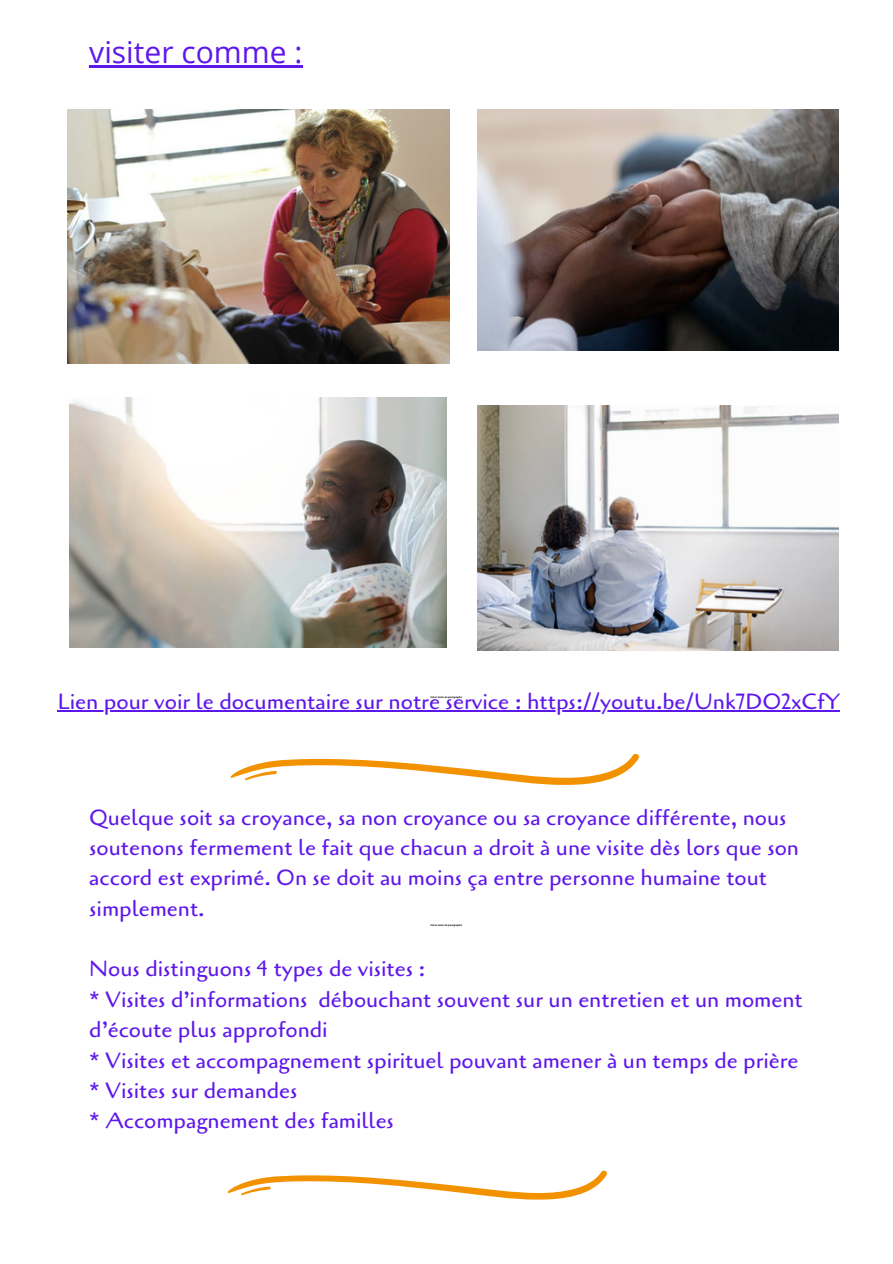
<style>
.page{position:relative;width:893px;height:1264px;background:#fff}
.page>*{position:absolute;margin:0;border:0;box-sizing:border-box;transform-origin:0 0}
.t1{font:30px "Open Sans";color:#5e17eb}
.t2{font:22.05px "Cagliostro";color:#5e17eb}
.t3{font:21.9px/30.3px "Cagliostro";color:#5e17eb}
.t4{font:700 2.4px "Open Sans";letter-spacing:-.005em;color:#000}
</style>
<div class="page">
<img style="left:67px;top:109px;width:382px;height:254px">
<img style="left:477px;top:109px;width:361px;height:241px">
<img style="left:70px;top:397px;width:376px;height:251px">
<img style="left:477px;top:406px;width:361px;height:245px">
<hr style="left:58px;top:710px;width:469px;height:1px;background:#5e17eb">
<hr style="left:527px;top:710px;width:312px;height:1px;background:#5e17eb">
<svg style="left:227px;top:1170px;width:380px;height:29px"></svg>
<hr style="left:89px;top:65px;width:213px;height:3px;background:#5e17eb">
<svg style="left:230px;top:753px;width:409px;height:32px"></svg>
<h1 class="t1" style="left:89px;top:31px;width:215px">visiter comme :</h1>
<p class="t2" style="left:58px;top:687px;width:783px">Lien pour voir le documentaire sur notre service : https://youtu.be/Unk7DO2xCfY</p>
<p class="t4" style="left:430px;top:695px;width:33px">Votre texte de paragraphe</p>
<p class="t3" style="left:89px;top:802px;width:711px">Quelque soit sa croyance, sa non croyance ou sa croyance différente, nous soutenons fermement le fait que chacun a droit à une visite dès lors que son accord est exprimé. On se doit au moins ça entre personne humaine tout simplement.</p>
<p class="t3" style="left:89px;top:954px;width:715px">Nous distinguons 4 types de visites :<br>* Visites d’informations débouchant souvent sur un entretien et un moment d’écoute plus approfondi<br>* Visites et accompagnement spirituel pouvant amener à un temps de prière * Visites sur demandes<br>* Accompagnement des familles</p>
<p class="t4" style="left:430px;top:923px;width:33px">Votre texte de paragraphe</p>
</div>
